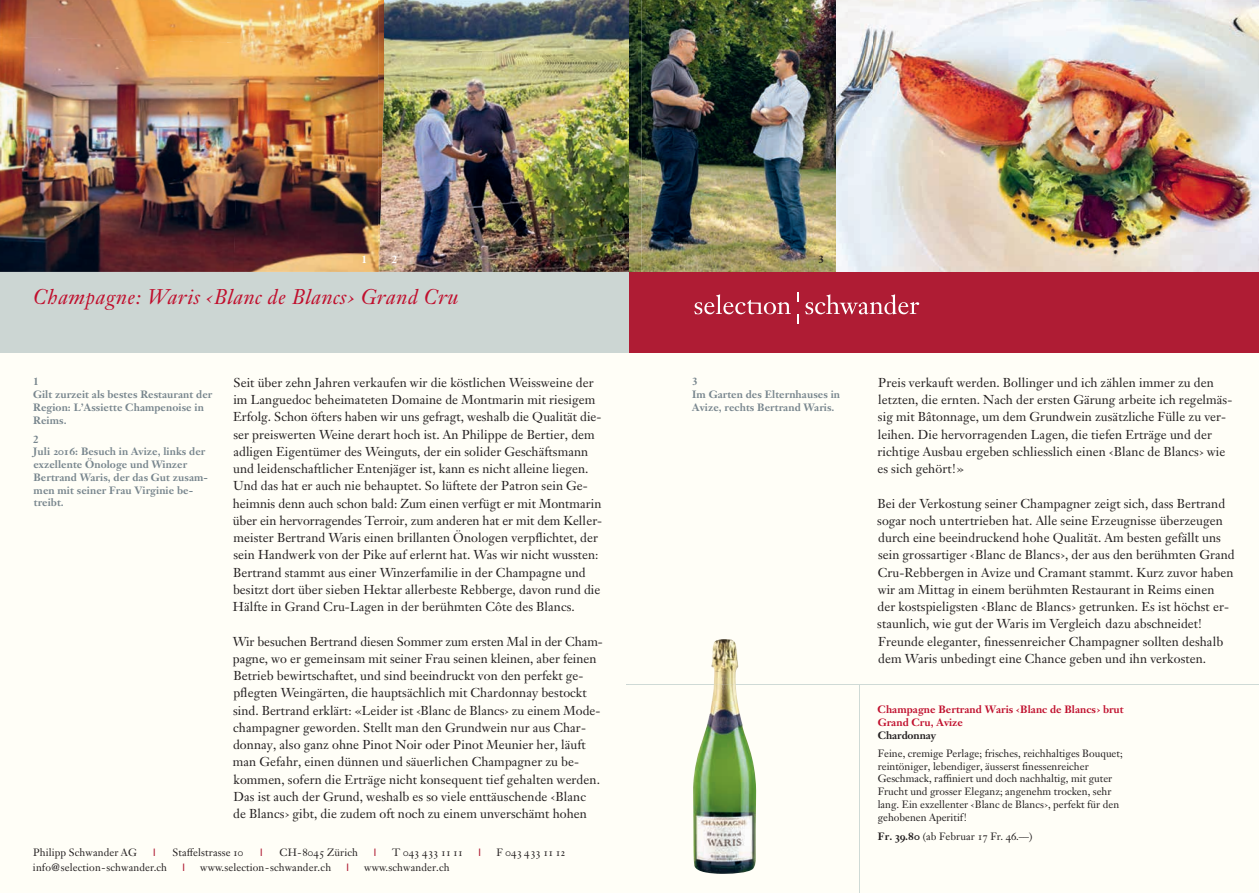
<style>
.page{position:relative;width:1259px;height:893px;background:#fff}
.page>*{position:absolute;margin:0;border:0;box-sizing:border-box;transform-origin:0 0}
.t1{font:italic 21px "Janson Text LT Pro";letter-spacing:.025em;color:#c00f2d}
.t2{font:12.75px/17.2px "Janson Text LT Pro";letter-spacing:.005em;color:#231f20}
.t3{font:10.5px/12.8px "Janson Text LT Pro";color:#231f20}
.t4{font:700 10.5px/12.8px "Janson Text LT Pro";letter-spacing:.005em;color:#77858d}
.t5{font:10.5px "Janson Text LT";letter-spacing:.01em;color:#231f20}
.t6{font:700 10.5px/12.8px "Janson Text LT Pro";letter-spacing:.005em;color:#c00f2d}
.t7{font:10.5px "Janson Text Roman SC";letter-spacing:-.015em;color:#231f20}
.t8{font:700 10.5px "Janson Text LT Pro";letter-spacing:-.005em;color:#231f20}
.t9{font:700 10.5px "Janson Text LT";color:#af1c34}
.t10{font:700 10.5px "Janson Text LT Pro";color:#fff}
.s1{font-family:"Janson Text LT Pro"}
.s2{font-family:"Janson Text Roman SC"}
.s3{font-family:"Janson Text LT"}
.s4{font-weight:700}
</style>
<div class="page">
<div style="left:617px;top:0;width:642px;height:893px;background:#fffef7"></div>
<div style="left:0;top:0;width:641px;height:893px;background:#fffef7"></div>
<img style="left:384px;top:0;width:245px;height:272px">
<img style="left:0;top:43px;width:233px;height:229px">
<img style="left:233px;top:0;width:145px;height:272px">
<img style="left:0;top:0;width:241px;height:43px">
<img style="left:378px;top:0;width:6px;height:272px">
<div style="left:0;top:272px;width:640px;height:81px;background:#ccd6d3"></div>
<img style="left:637px;top:0;width:199px;height:272px">
<img style="left:629px;top:0;width:8px;height:272px">
<img style="left:872px;top:0;width:387px;height:272px">
<img style="left:836px;top:0;width:36px;height:272px">
<div style="left:629px;top:272px;width:630px;height:81px;background:#af1c34"></div>
<svg style="left:694px;top:294px;width:97px;height:20px"></svg>
<svg style="left:805px;top:294px;width:114px;height:20px"></svg>
<hr style="left:626px;top:684px;width:633px;height:1px;background:#ccd6d3">
<hr style="left:629px;top:684px;width:630px;height:1px;background:#cfdad6">
<hr style="left:859px;top:685px;width:1px;height:208px;background:#cfdad6">
<img style="left:693px;top:639px;width:63px;height:235px">
<svg style="left:714px;top:684px;width:22px;height:1px"></svg>
<p class="t10" style="left:362px;top:252px;width:7px">1</p>
<p class="t10" style="left:392px;top:252px;width:7px">2</p>
<h1 class="t1" style="left:33px;top:283px;width:427px">Champagne: Waris ‹Blanc de Blancs› Grand Cru</h1>
<p class="t4" style="left:33px;top:375px;width:181px">1<br>Gilt zurzeit als bestes Restaurant der<br>Region: L’Assiette Champenoise in<br>Reims.</p>
<p class="t4" style="left:33px;top:433px;width:176px">2<br>Juli 2016: Besuch in Avize, links der exzellente Önologe und Winzer<br>Bertrand Waris, der das Gut zusam&shy;men mit seiner Frau Virginie be&shy;treibt.</p>
<p class="t2" style="left:233px;top:374px;width:371px">Seit über zehn Jahren verkaufen wir die köstlichen Weissweine der im Languedoc beheimateten Domaine de Montmarin mit riesigem Erfolg. Schon öfters haben wir uns gefragt, weshalb die Qualität die&shy;ser preiswerten Weine derart hoch ist. An Philippe de Bertier, dem adligen Eigentümer des Weinguts, der ein solider Geschäftsmann und leidenschaftlicher Entenjäger ist, kann es nicht alleine liegen.<br>Und das hat er auch nie behauptet. So lüftete der Patron sein Ge&shy;heimnis denn auch schon bald: Zum einen verfügt er mit Montmarin über ein hervorragendes Terroir, zum anderen hat er mit dem Keller&shy;meister Bertrand Waris einen brillanten Önologen verpflichtet, der sein Handwerk von der Pike auf erlernt hat. Was wir nicht wussten:<br>Bertrand stammt aus einer Winzerfamilie in der Champagne und besitzt dort über sieben Hektar allerbeste Rebberge, davon rund die Hälfte in Grand Cru-Lagen in der berühmten Côte des Blancs.</p>
<p class="t2" style="left:233px;top:633px;width:372px">Wir besuchen Bertrand diesen Sommer zum ersten Mal in der Cham&shy;pagne, wo er gemeinsam mit seiner Frau seinen kleinen, aber feinen Betrieb bewirtschaftet, und sind beeindruckt von den perfekt ge&shy;pflegten Weingärten, die hauptsächlich mit Chardonnay bestockt sind. Bertrand erklärt: «Leider ist ‹Blanc de Blancs› zu einem Mode&shy;champagner geworden. Stellt man den Grundwein nur aus Char&shy;donnay, also ganz ohne Pinot Noir oder Pinot Meunier her, läuft man Gefahr, einen dünnen und säuerlichen Champagner zu be&shy;kommen, sofern die Erträge nicht konsequent tief gehalten werden.<br>Das ist auch der Grund, weshalb es so viele enttäuschende ‹Blanc<br>de Blancs› gibt, die zudem oft noch zu einem unverschämt hohen</p>
<p class="t5" style="left:33px;top:846px;width:105px">Philipp Schwander AG</p>
<p class="t9" style="left:151px;top:846px;width:7px">|</p>
<p class="t5" style="left:173px;top:846px;width:72px">Sta<span class="s1">ff</span>elstrasse <span class="s2">10</span></p>
<p class="t9" style="left:258px;top:846px;width:7px">|</p>
<p class="t5" style="left:280px;top:846px;width:80px">CH-<span class="s2">8045</span> Zürich</p>
<p class="t9" style="left:372px;top:846px;width:7px">|</p>
<p class="t7" style="left:392px;top:846px;width:73px"><span class="s3">T</span> 043 433 11 11</p>
<p class="t9" style="left:477px;top:846px;width:7px">|</p>
<p class="t7" style="left:496px;top:846px;width:71px"><span class="s3">F</span> 043 433 11 12</p>
<p class="t5" style="left:33px;top:860px;width:136px">info@selection-schwander.ch</p>
<p class="t9" style="left:181px;top:860px;width:7px">|</p>
<p class="t5" style="left:200px;top:860px;width:132px">www.selection-schwander.ch</p>
<p class="t9" style="left:345px;top:860px;width:7px">|</p>
<p class="t5" style="left:364px;top:860px;width:87px">www.schwander.ch</p>
<p class="t8" style="left:818px;top:252px;width:7px">3</p>
<p class="t4" style="left:692px;top:375px;width:149px">3<br>Im Garten des Elternhauses in<br>Avize, rechts Bertrand Waris.</p>
<p class="t2" style="left:877px;top:374px;width:356px">Preis verkauft werden. Bollinger und ich zählen immer zu den letzten, die ernten. Nach der ersten Gärung arbeite ich regelmäs&shy;sig mit Bâtonnage, um dem Grundwein zusätzliche Fülle zu ver&shy;leihen. Die hervorragenden Lagen, die tiefen Erträge und der richtige Ausbau ergeben schliesslich einen ‹Blanc de Blancs› wie es sich gehört!»</p>
<p class="t2" style="left:877px;top:495px;width:359px">Bei der Verkostung seiner Champagner zeigt sich, dass Bertrand sogar noch untertrieben hat. Alle seine Erzeugnisse überzeugen durch eine beeindruckend hohe Qualität. Am besten gefällt uns sein grossartiger ‹Blanc de Blancs›, der aus den berühmten Grand Cru-Rebbergen in Avize und Cramant stammt. Kurz zuvor haben wir am Mittag in einem berühmten Restaurant in Reims einen der kostspieligsten ‹Blanc de Blancs› getrunken. Es ist höchst er&shy;staunlich, wie gut der Waris im Vergleich dazu abschneidet!<br>Freunde eleganter, finessenreicher Champagner sollten deshalb dem Waris unbedingt eine Chance geben und ihn verkosten.</p>
<p class="t6" style="left:877px;top:703px;width:248px">Champagne Bertrand Waris ‹Blanc de Blancs› brut<br>Grand Cru, Avize</p>
<p class="t8" style="left:878px;top:728px;width:60px">Chardonnay</p>
<p class="t3" style="left:877px;top:747px;width:246px">Feine, cremige Perlage; frisches, reichhaltiges Bouquet; reintöniger, lebendiger, äusserst finessenreicher Geschmack, raffiniert und doch nachhaltig, mit guter Frucht und grosser Eleganz; angenehm trocken, sehr lang. Ein exzellenter ‹Blanc de Blancs›, perfekt für den gehobenen Aperitif!</p>
<p class="t3" style="left:877px;top:830px;width:156px"><span class="s4">Fr. 39.80</span> (ab Februar 17 Fr. 46.––)</p>
</div>
